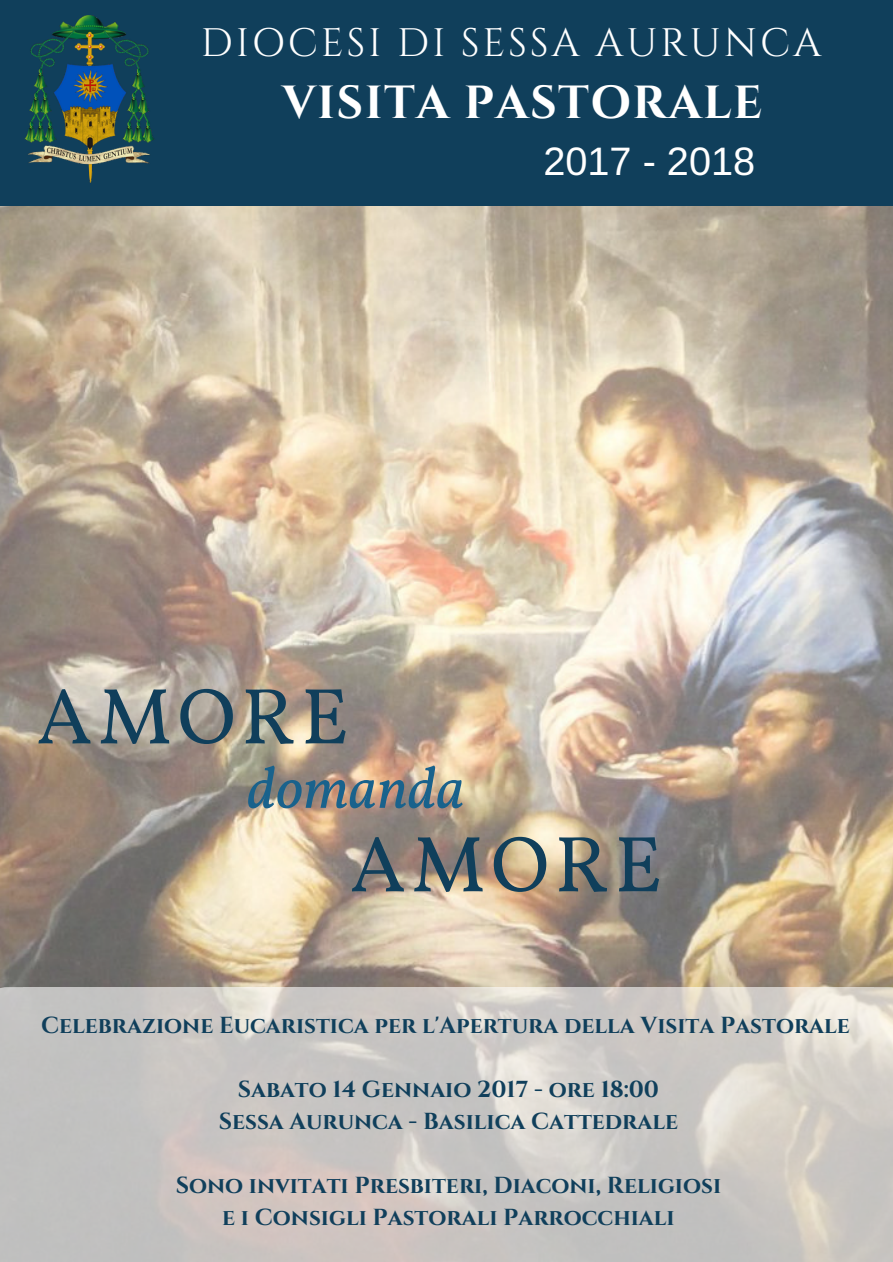
<style>
.page{position:relative;width:893px;height:1262px;background:#fff}
.page>*{position:absolute;margin:0;border:0;box-sizing:border-box;transform-origin:0 0}
.t1{font:79.43px "Vollkorn";letter-spacing:.07em;color:#103f5b}
.t2{font:italic 59.55px "Vollkorn";color:#19628c}
.t3{font:700 46.35px "Cinzel";letter-spacing:.03em;color:#fff}
.t4{font:39.67px "Cinzel";letter-spacing:.07em;color:#fff}
.t5{font:39.67px "Arimo";color:#fff}
.t6{font:700 23.17px/32px "Cinzel";color:#103f5b;text-align:center}
</style>
<div class="page">
<img style="left:0;top:206px;width:892px;height:781px">
<svg style="left:873px;top:987px;width:19px;height:40px"></svg>
<svg style="left:25px;top:1027px;width:867px;height:204px;fill:#c9c5c2"></svg>
<svg style="left:25px;top:987px;width:848px;height:51px;fill:#cdc8c4"></svg>
<svg style="left:0;top:987px;width:25px;height:49px"></svg>
<div style="left:0;top:1036px;width:25px;height:197px;background:#c1c1bf"></div>
<div style="left:23px;top:1231px;width:850px;height:30px;background:#c5c2bf"></div>
<svg style="left:0;top:1233px;width:23px;height:28px"></svg>
<svg style="left:873px;top:1231px;width:19px;height:30px"></svg>
<div style="left:0;top:0;width:892px;height:206px;background:#103f5b"></div>
<img style="left:24px;top:16px;width:131px;height:167px">
<h3 class="t4" style="left:201px;top:17px;width:622px">DIOCESI DI SESSA AURUNCA</h3>
<h3 class="t3" style="left:282px;top:73px;width:481px">VISITA PASTORALE</h3>
<h3 class="t5" style="left:543px;top:139px;width:213px">2017 - 2018</h3>
<h1 class="t1" style="left:37px;top:667px;width:314px">AMORE</h1>
<h2 class="t2" style="left:247px;top:751px;width:219px">domanda</h2>
<h1 class="t1" style="left:350px;top:815px;width:314px">AMORE</h1>
<p class="t6" style="left:41px;top:1010px;width:810px">Celebrazione Eucaristica per l'Apertura della Visita Pastorale</p>
<p class="t6" style="left:219px;top:1074px;width:461px">Sabato 14 Gennaio 2017 - ore 18:00<br>Sessa Aurunca - Basilica Cattedrale</p>
<p class="t6" style="left:176px;top:1170px;width:547px">Sono invitati Presbiteri, Diaconi, Religiosi e i Consigli Pastorali Parrocchiali</p>
</div>
